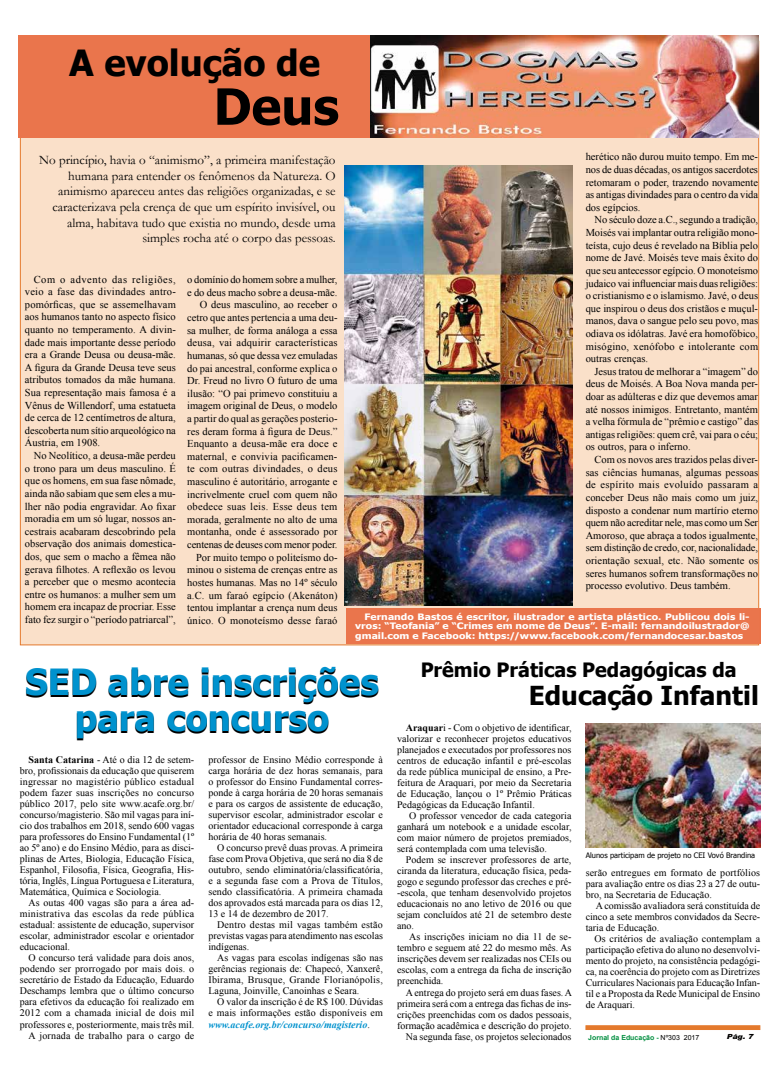
<style>
.page{position:relative;width:780px;height:1078px;background:#fff}
.page>*{position:absolute;margin:0;border:0;box-sizing:border-box;transform-origin:0 0}
.t1{font:700 50px "Tahoma";color:#000}
.t2{font:700 36px/36px "Tahoma";color:#0092ce;text-align:center}
.t3{font:700 36px "Tahoma";color:#000}
.t4{font:700 26.1px "Tahoma";color:#000}
.t5{font:700 19.7px "Tahoma";color:#000}
.t6{font:13px/15.6px "Garamond";color:#000;text-align:right}
.t7{font:10.5px/12.6px "Times New Roman";color:#000;text-align:justify}
.t8{font:10px/11px "Times New Roman";color:#000;text-align:justify}
.t9{font:700 8.8px/9.7px "Tahoma";letter-spacing:.01em;color:#fff;text-align:justify;scale:1.17 1}
.t10{font:7.5px "Tahoma";color:#000}
.t11{font:700 7px "Arial";color:#008e3f}
.t12{font:italic 900 7px "Arial";color:#000;scale:1.12 1}
.s1{font-weight:700}
.s2{font-weight:700;font-style:italic;color:#0092ce}
.s3{font-weight:400;color:#000}
</style>
<div class="page">
<svg style="left:585px;top:1025px;width:175px;height:4px"></svg>
<div style="left:20px;top:41px;width:739px;height:604px;background:#fae0c9;border:1px solid #e4792c"></div>
<div style="left:19px;top:35px;width:352px;height:102px;background:#ea754c"></div>
<img style="left:371px;top:35px;width:387px;height:102px">
<img style="left:345px;top:165px;width:227px;height:440px">
<div style="left:346px;top:608px;width:414px;height:35px;background:#ea754c"></div>
<img style="left:585px;top:723px;width:175px;height:124px">
<h2 class="t3" style="left:69px;top:38px;width:252px">A evolução de</h2>
<h1 class="t1" style="left:214px;top:71px;width:127px">Deus</h1>
<p class="t7" style="left:585px;top:150px;width:174px">herético não durou muito tempo. Em me&shy;nos de duas décadas, os antigos sacerdotes retomaram o poder, trazendo novamente as antigas divindades para o centro da vida dos egípcios.</p>
<p class="t7" style="left:585px;top:213px;width:174px;text-indent:9px">No século doze a.C., segundo a tradição, Moisés vai implantar outra religião mono&shy;teísta, cujo deus é revelado na Bíblia pelo nome de Javé. Moisés teve mais êxito do que seu antecessor egípcio. O monoteísmo judaico vai influenciar mais duas religiões: o cristianismo e o islamismo. Javé, o deus que inspirou o deus dos cristãos e muçul&shy;manos, dava o sangue pelo seu povo, mas odiava os idólatras. Javé era homofóbico, misógino, xenófobo e intolerante com outras crenças.</p>
<p class="t7" style="left:585px;top:364px;width:174px;text-indent:9px">Jesus tratou de melhorar a “imagem” do deus de Moisés. A Boa Nova manda per&shy;doar as adúlteras e diz que devemos amar até nossos inimigos. Entretanto, mantém a velha fórmula de “prêmio e castigo” das antigas religiões: quem crê, vai para o céu; os outros, para o inferno.</p>
<p class="t7" style="left:585px;top:453px;width:174px;text-indent:9px">Com os novos ares trazidos pelas diver&shy;sas ciências humanas, algumas pessoas de espírito mais evoluído passaram a conceber Deus não mais como um juiz, disposto a condenar num martírio eterno quem não acreditar nele, mas como um Ser Amoroso, que abraça a todos igualmente, sem distinção de credo, cor, nacionalidade, orientação sexual, etc. Não somente os seres humanos sofrem transformações no processo evolutivo. Deus também.</p>
<p class="t9" style="left:355px;top:611px;width:339px;text-indent:9px">Fernando Bastos é escritor, ilustrador e artista plástico. Publicou dois li&shy;vros: “Teofania” e “Crimes em nome de Deus”. E-mail: fernandoilustrador@ gmail.com e Facebook: https://www.facebook.com/fernandocesar.bastos</p>
<h2 class="t2" style="left:25px;top:665px;width:355px">SED abre inscrições para concurso</h2>
<h3 class="t5" style="left:420px;top:655px;width:317px">Prêmio Práticas Pedagógicas da</h3>
<p class="t6" style="left:39px;top:152px;width:298px">No princípio, havia o “animismo”, a primeira manifestação humana para entender os fenômenos da Natureza. O animismo apareceu antes das religiões organizadas, e se caracterizava pela crença de que um espírito invisível, ou alma, habitava tudo que existia no mundo, desde uma simples rocha até o corpo das pessoas.</p>
<p class="t7" style="left:187px;top:273px;width:152px;text-align:right">o domínio do homem sobre a mulher, e do deus macho sobre a deusa-mãe.<br>O deus masculino, ao receber o cetro que antes pertencia a uma deu&shy;sa mulher, de forma análoga a essa deusa, vai adquirir características humanas, só que dessa vez emuladas do pai ancestral, conforme explica o Dr. Freud no livro O futuro de uma ilusão: “O pai primevo constituiu a imagem original de Deus, o modelo a partir do qual as gerações posterio&shy;res deram forma à figura de Deus.” Enquanto a deusa-mãe era doce e maternal, e convivia pacificamen&shy;te com outras divindades, o deus masculino é autoritário, arrogante e incrivelmente cruel com quem não obedece suas leis. Esse deus tem morada, geralmente no alto de uma montanha, onde é assessorado por centenas de deuses com menor poder.<br>Por muito tempo o politeísmo do&shy;minou o sistema de crenças entre as hostes humanas. Mas no 14º século a.C. um faraó egípcio (Akenáton) tentou implantar a crença num deus único. O monoteísmo desse faraó</p>
<p class="t7" style="left:25px;top:272px;width:152px;text-indent:9px">Com o advento das religiões, veio a fase das divindades antro&shy;pomórficas, que se assemelhavam aos humanos tanto no aspecto físico quanto no temperamento. A divin&shy;dade mais importante desse período era a Grande Deusa ou deusa-mãe.<br>A figura da Grande Deusa teve seus atributos tomados da mãe humana.<br>Sua representação mais famosa é a Vênus de Willendorf, uma estatueta de cerca de 12 centímetros de altura, descoberta num sítio arqueológico na Áustria, em 1908.</p>
<p class="t7" style="left:25px;top:449px;width:152px;text-indent:9px">No Neolítico, a deusa-mãe perdeu o trono para um deus masculino. É que os homens, em sua fase nômade, ainda não sabiam que sem eles a mu&shy;lher não podia engravidar. Ao fixar moradia em um só lugar, nossos an&shy;cestrais acabaram descobrindo pela observação dos animais domestica&shy;dos, que sem o macho a fêmea não gerava filhotes. A reflexão os levou a perceber que o mesmo acontecia entre os humanos: a mulher sem um homem era incapaz de procriar. Esse fato fez surgir o “período patriarcal”,</p>
<h3 class="t4" style="left:528px;top:676px;width:231px">Educação Infantil</h3>
<p class="t8" style="left:397px;top:722px;width:176px;text-indent:9px"><span class="s1">Araquar</span>i - Com o objetivo de identificar, valorizar e reconhecer projetos educativos planejados e executados por professores nos centros de educação infantil e pré-escolas da rede pública municipal de ensino, a Pre&shy;feitura de Araquari, por meio da Secretaria de Educação, lançou o 1º Prêmio Práticas Pedagógicas da Educação Infantil.</p>
<p class="t8" style="left:397px;top:810px;width:176px;text-indent:12px">O professor vencedor de cada categoria ganhará um notebook e a unidade escolar, com maior número de projetos premiados, será contemplada com uma televisão.</p>
<p class="t8" style="left:397px;top:854px;width:176px;text-indent:9px">Podem se inscrever professores de arte, ciranda da literatura, educação física, peda&shy;gogo e segundo professor das creches e pré--escola, que tenham desenvolvido projetos educacionais no ano letivo de 2016 ou que sejam concluídos até 21 de setembro deste ano.</p>
<p class="t8" style="left:397px;top:931px;width:176px;text-indent:12px">As inscrições iniciam no dia 11 de se&shy;tembro e seguem até 22 do mesmo mês. As inscrições devem ser realizadas nos CEIs ou escolas, com a entrega da ficha de inscrição preenchida.</p>
<p class="t8" style="left:397px;top:986px;width:176px;text-align:right">A entrega do projeto será em duas fases. A primeira será com a entrega das fichas de ins&shy;crições preenchidas com os dados pessoais, formação acadêmica e descrição do projeto.<br>Na segunda fase, os projetos selecionados</p>
<p class="t8" style="left:20px;top:754px;width:176px;text-indent:9px"><span class="s1">Santa Catarina</span> - Até o dia 12 de setem&shy;bro, profissionais da educação que quiserem ingressar no magistério público estadual podem fazer suas inscrições no concurso público 2017, pelo site www.acafe.org.br/ concurso/magisterio. São mil vagas para iní&shy;cio dos trabalhos em 2018, sendo 600 vagas para professores do Ensino Fundamental (1º ao 5º ano) e do Ensino Médio, para as disci&shy;plinas de Artes, Biologia, Educação Física, Espanhol, Filosofia, Física, Geografia, His&shy;tória, Inglês, Língua Portuguesa e Literatura, Matemática, Química e Sociologia.</p>
<p class="t8" style="left:20px;top:897px;width:176px;text-indent:9px">As outas 400 vagas são para a área ad&shy;ministrativa das escolas da rede pública estadual: assistente de educação, supervisor escolar, administrador escolar e orientador educacional.</p>
<p class="t8" style="left:20px;top:952px;width:176px;text-align:right">O concurso terá validade para dois anos, podendo ser prorrogado por mais dois. o secretário de Estado da Educação, Eduardo Deschamps lembra que o último concurso para efetivos da educação foi realizado em 2012 com a chamada inicial de dois mil professores e, posteriormente, mais três mil.<br>A jornada de trabalho para o cargo de</p>
<p class="t8" style="left:208px;top:754px;width:176px">professor de Ensino Médio corresponde à carga horária de dez horas semanais, para o professor do Ensino Fundamental corres&shy;ponde à carga horária de 20 horas semanais e para os cargos de assistente de educação, supervisor escolar, administrador escolar e orientador educacional corresponde à carga horária de 40 horas semanais.</p>
<p class="t8" style="left:208px;top:842px;width:176px;text-indent:9px">O concurso prevê duas provas. A primeira fase com Prova Objetiva, que será no dia 8 de outubro, sendo eliminatória/classificatória, e a segunda fase com a Prova de Títulos, sendo classificatória. A primeira chamada dos aprovados está marcada para os dias 12, 13 e 14 de dezembro de 2017.</p>
<p class="t8" style="left:208px;top:919px;width:176px;text-indent:9px">Dentro destas mil vagas também estão previstas vagas para atendimento nas escolas indígenas.</p>
<p class="t8" style="left:208px;top:952px;width:176px;text-indent:9px">As vagas para escolas indígenas são nas gerências regionais de: Chapecó, Xanxerê, Ibirama, Brusque, Grande Florianópolis, Laguna, Joinville, Canoinhas e Seara.</p>
<p class="t8" style="left:208px;top:996px;width:176px;text-indent:9px">O valor da inscrição é de R$ 100. Dúvidas e mais informações estão disponíveis em <span class="s2">www.acafe.org.br/concurso/magisterio</span>.</p>
<p class="t10" style="left:585px;top:849px;width:171px">Alunos participam de projeto no CEI Vovó Brandina</p>
<p class="t8" style="left:585px;top:866px;width:176px">serão entregues em formato de portfólios para avaliação entre os dias 23 a 27 de outu&shy;bro, na Secretaria de Educação.</p>
<p class="t8" style="left:585px;top:899px;width:176px;text-indent:10px">A comissão avaliadora será constituída de cinco a sete membros convidados da Secre&shy;taria de Educação.</p>
<p class="t8" style="left:585px;top:932px;width:176px;text-indent:9px">Os critérios de avaliação contemplam a participação efetiva do aluno no desenvolvi&shy;mento do projeto, na consistência pedagógi&shy;ca, na coerência do projeto com as Diretrizes Curriculares Nacionais para Educação Infan&shy;til e a Proposta da Rede Municipal de Ensino de Araquari.</p>
<p class="t11" style="left:588px;top:1031px;width:113px">Jornal da Educação - <span class="s3">Nº303 2017</span></p>
<p class="t12" style="left:726px;top:1031px;width:25px">Pág. 7</p>
</div>
